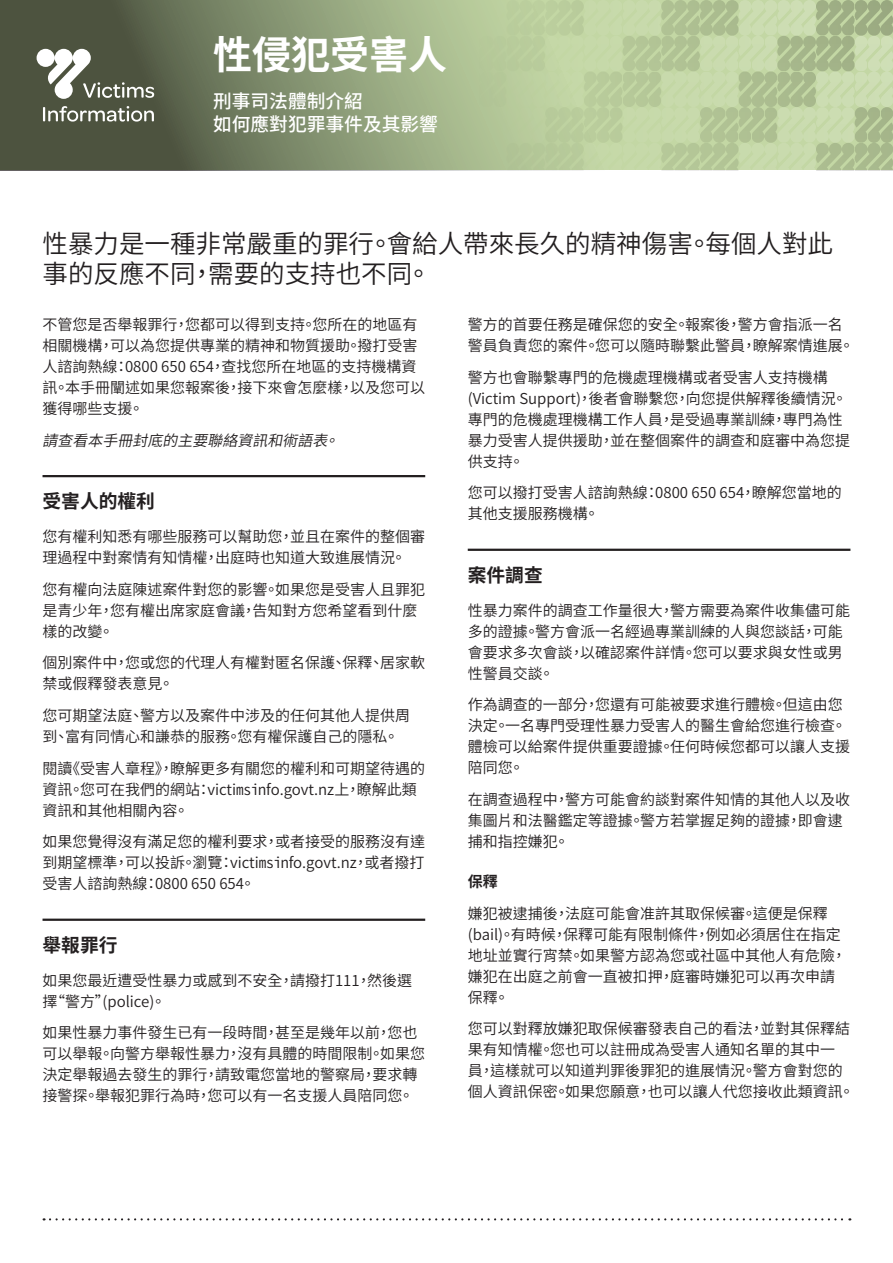
<style>
.page{position:relative;width:893px;height:1263px;background:#fff}
.page>*{position:absolute;margin:0;border:0;box-sizing:border-box;transform-origin:0 0}
.t1{font:700 39px "Noto Sans CJ Ktc";color:#fff}
.t2{font:600 25.5px/30.6px "Noto Sans CJ Ktc";color:#231f20}
.t3{font:500 18.75px/22.5px "Noto Sans CJ Ktc";color:#fff}
.t4{font:700 18.75px "Noto Sans CJ Ktc";color:#231f20}
.t5{font:600 15px/21px "Noto Sans CJ Ktc";color:#231f20}
.t6{font:italic 600 15px "Noto Sans CJ Ktc";color:#231f20}
.t7{font:700 15px "Noto Sans CJ Ktc";color:#231f20}
</style>
<div class="page">
<svg style="left:0;top:0;width:893px;height:170px;background:#99a982"></svg>
<svg style="left:37px;top:49px;width:117px;height:73px"></svg>
<svg style="left:44px;top:1218px;width:806px;height:2px"></svg>
<hr style="left:43px;top:475px;width:382px;height:2px;background:#231f20">
<hr style="left:43px;top:918px;width:382px;height:3px;background:#231f20">
<hr style="left:468px;top:549px;width:382px;height:2px;background:#231f20">
<h1 class="t1" style="left:213px;top:32px;width:235px">性侵犯受害人</h1>
<p class="t3" style="left:213px;top:90px;width:226px">刑事司法體制介紹<br>如何應對犯罪事件及其影響</p>
<h2 class="t2" style="left:43px;top:229px;width:792px">性暴力是一種非常嚴重的罪行。會給人帶來長久的精神傷害。每個人對此事的反應不同，需要的支持也不同。</h2>
<p class="t5" style="left:43px;top:314px;width:384px">不管您是否舉報罪行，您都可以得到支持。您所在的地區有相關機構，可以為您提供專業的精神和物質援助。撥打受害人諮詢熱線：0800 650 654，查找您所在地區的支持機構資訊。本手冊闡述如果您報案後，接下來會怎麼樣，以及您可以獲得哪些支援。</p>
<p class="t6" style="left:43px;top:432px;width:305px">請查看本手冊封底的主要聯絡資訊和術語表。</p>
<p class="t5" style="left:468px;top:314px;width:388px">警方的首要任務是確保您的安全。報案後，警方會指派一名警員負責您的案件。您可以隨時聯繫此警員，瞭解案情進展。</p>
<p class="t5" style="left:468px;top:367px;width:384px">警方也會聯繫專門的危機處理機構或者受害人支持機構(Victim Support)，後者會聯繫您，向您提供解釋後續情況。專門的危機處理機構工作人員，是受過專業訓練，專門為性暴力受害人提供援助，並在整個案件的調查和庭審中為您提供支持。</p>
<p class="t5" style="left:468px;top:483px;width:376px">您可以撥打受害人諮詢熱線：0800 650 654，瞭解您當地的其他支援服務機構。</p>
<p class="t4" style="left:43px;top:491px;width:114px">受害人的權利</p>
<p class="t5" style="left:43px;top:526px;width:384px">您有權利知悉有哪些服務可以幫助您，並且在案件的整個審理過程中對案情有知情權，出庭時也知道大致進展情況。</p>
<p class="t5" style="left:43px;top:579px;width:384px">您有權向法庭陳述案件對您的影響。如果您是受害人且罪犯是青少年，您有權出席家庭會議，告知對方您希望看到什麼樣的改變。</p>
<p class="t5" style="left:43px;top:653px;width:384px">個別案件中，您或您的代理人有權對匿名保護、保釋、居家軟禁或假釋發表意見。</p>
<p class="t5" style="left:43px;top:705px;width:369px">您可期望法庭、警方以及案件中涉及的任何其他人提供周到、富有同情心和謙恭的服務。您有權保護自己的隱私。</p>
<p class="t5" style="left:43px;top:758px;width:384px">閱讀《受害人章程》，瞭解更多有關您的權利和可期望待遇的資訊。您可在我們的網站：victimsinfo.govt.nz上，瞭解此類資訊和其他相關內容。</p>
<p class="t5" style="left:43px;top:831px;width:384px;text-align:justify">如果您覺得沒有滿足您的權利要求，或者接受的服務沒有達到期望標準，可以投訴。瀏覽：victimsinfo.govt.nz，或者撥打受害人諮詢熱線：0800 650 654。</p>
<p class="t4" style="left:468px;top:564px;width:76px">案件調查</p>
<p class="t5" style="left:468px;top:600px;width:384px">性暴力案件的調查工作量很大，警方需要為案件收集儘可能多的證據。警方會派一名經過專業訓練的人與您談話，可能會要求多次會談，以確認案件詳情。您可以要求與女性或男性警員交談。</p>
<p class="t5" style="left:468px;top:695px;width:384px">作為調查的一部分，您還有可能被要求進行體檢。但這由您決定。一名專門受理性暴力受害人的醫生會給您進行檢查。體檢可以給案件提供重要證據。任何時候您都可以讓人支援陪同您。</p>
<p class="t5" style="left:468px;top:789px;width:384px">在調查過程中，警方可能會約談對案件知情的其他人以及收集圖片和法醫鑑定等證據。警方若掌握足夠的證據，即會逮捕和指控嫌犯。</p>
<p class="t7" style="left:468px;top:873px;width:31px">保釋</p>
<p class="t5" style="left:468px;top:903px;width:380px">嫌犯被逮捕後，法庭可能會准許其取保候審。這便是保釋(bail)。有時候，保釋可能有限制條件，例如必須居住在指定地址並實行宵禁。如果警方認為您或社區中其他人有危險，嫌犯在出庭之前會一直被扣押，庭審時嫌犯可以再次申請保釋。</p>
<p class="t5" style="left:468px;top:1019px;width:388px">您可以對釋放嫌犯取保候審發表自己的看法，並對其保釋結果有知情權。您也可以註冊成為受害人通知名單的其中一員，這樣就可以知道判罪後罪犯的進展情況。警方會對您的個人資訊保密。如果您願意，也可以讓人代您接收此類資訊。</p>
<p class="t4" style="left:43px;top:934px;width:76px">舉報罪行</p>
<p class="t5" style="left:43px;top:970px;width:371px">如果您最近遭受性暴力或感到不安全，請撥打111，然後選擇“警方”(police)。</p>
<p class="t5" style="left:43px;top:1022px;width:384px">如果性暴力事件發生已有一段時間，甚至是幾年以前，您也可以舉報。向警方舉報性暴力，沒有具體的時間限制。如果您決定舉報過去發生的罪行，請致電您當地的警察局，要求轉接警探。舉報犯罪行為時，您可以有一名支援人員陪同您。</p>
</div>
